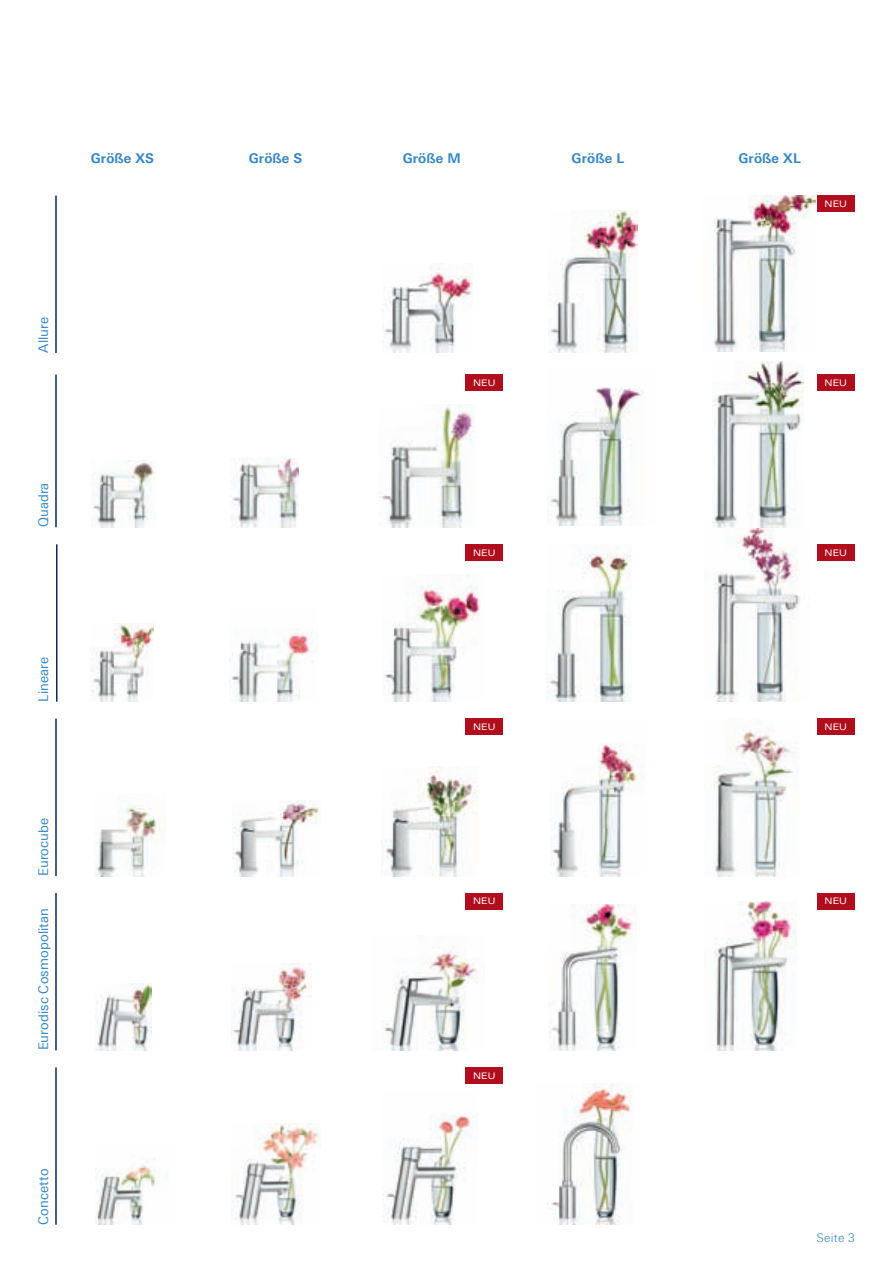
<style>
.page{position:relative;width:893px;height:1263px;background:#fff}
.page>*{position:absolute;margin:0;border:0;box-sizing:border-box;transform-origin:0 0}
.t1{font:13.5px "Linotype Univers 430";letter-spacing:.01em;color:#3786bf}
.t2{font:700 13.5px "Linotype Univers 630";letter-spacing:.01em;color:#3786bf}
.t3{font:300 12px "Linotype Univers 330";letter-spacing:.025em;color:#3786bf}
.t4{font:9px "Linotype Univers 440 Extended";letter-spacing:.01em;color:#fff}
</style>
<div class="page">
<img style="left:715px;top:901px;width:82px;height:149px">
<img style="left:232px;top:963px;width:80px;height:87px">
<img style="left:231px;top:1123px;width:90px;height:102px">
<img style="left:384px;top:950px;width:94px;height:100px">
<img style="left:382px;top:1115px;width:92px;height:110px">
<hr style="left:55px;top:196px;width:2px;height:157px;background:#0e2952">
<hr style="left:55px;top:1067px;width:2px;height:158px;background:#0e2952">
<hr style="left:55px;top:893px;width:2px;height:157px;background:#0e2952">
<div style="left:817px;top:196px;width:38px;height:16px;background:#b00d1d"></div>
<div style="left:465px;top:374px;width:38px;height:17px;background:#b00d1d"></div>
<div style="left:465px;top:893px;width:38px;height:16px;background:#b00d1d"></div>
<div style="left:465px;top:1067px;width:38px;height:17px;background:#b00d1d"></div>
<img style="left:714px;top:527px;width:86px;height:175px">
<img style="left:231px;top:629px;width:82px;height:73px">
<img style="left:384px;top:574px;width:96px;height:128px">
<hr style="left:56px;top:544px;width:2px;height:158px;background:#0e2952">
<div style="left:465px;top:544px;width:38px;height:17px;background:#b00d1d"></div>
<div style="left:817px;top:544px;width:38px;height:17px;background:#b00d1d"></div>
<img style="left:714px;top:729px;width:84px;height:147px">
<img style="left:232px;top:800px;width:88px;height:76px">
<img style="left:381px;top:767px;width:97px;height:109px">
<hr style="left:55px;top:719px;width:2px;height:157px;background:#0e2952">
<div style="left:465px;top:719px;width:38px;height:16px;background:#b00d1d"></div>
<div style="left:817px;top:719px;width:38px;height:16px;background:#b00d1d"></div>
<div style="left:817px;top:893px;width:38px;height:16px;background:#b00d1d"></div>
<img style="left:712px;top:361px;width:91px;height:166px">
<img style="left:230px;top:459px;width:69px;height:68px">
<img style="left:380px;top:405px;width:94px;height:122px">
<hr style="left:55px;top:374px;width:2px;height:153px;background:#0e2952">
<div style="left:817px;top:374px;width:38px;height:17px;background:#b00d1d"></div>
<img style="left:97px;top:984px;width:54px;height:66px">
<img style="left:96px;top:1158px;width:62px;height:67px">
<img style="left:90px;top:624px;width:63px;height:78px">
<img style="left:96px;top:805px;width:69px;height:71px">
<img style="left:93px;top:461px;width:63px;height:66px">
<img style="left:549px;top:905px;width:85px;height:145px">
<img style="left:547px;top:1083px;width:85px;height:142px">
<img style="left:547px;top:546px;width:84px;height:156px">
<img style="left:551px;top:744px;width:93px;height:132px">
<img style="left:548px;top:387px;width:95px;height:138px">
<img style="left:384px;top:264px;width:88px;height:89px">
<img style="left:548px;top:210px;width:89px;height:143px">
<img style="left:713px;top:196px;width:102px;height:155px">
<p class="t2" style="left:91px;top:150px;width:65px">Größe XS</p>
<p class="t2" style="left:249px;top:150px;width:55px">Größe S</p>
<p class="t2" style="left:403px;top:150px;width:60px">Größe M</p>
<p class="t2" style="left:571px;top:150px;width:54px">Größe L</p>
<p class="t2" style="left:738px;top:150px;width:64px">Größe XL</p>
<p class="t4" style="left:824px;top:198px;width:24px">NEU</p>
<p class="t1" style="left:35px;top:353px;width:37px;rotate:-90deg">Allure</p>
<p class="t1" style="left:35px;top:527px;width:46px;rotate:-90deg">Quadra</p>
<p class="t1" style="left:35px;top:702px;width:47px;rotate:-90deg">Lineare</p>
<p class="t1" style="left:35px;top:876px;width:60px;rotate:-90deg">Eurocube</p>
<p class="t1" style="left:35px;top:1050px;width:144px;rotate:-90deg">Eurodisc Cosmopolitan</p>
<p class="t1" style="left:35px;top:1225px;width:58px;rotate:-90deg">Concetto</p>
<p class="t4" style="left:473px;top:377px;width:24px">NEU</p>
<p class="t4" style="left:824px;top:377px;width:24px">NEU</p>
<p class="t4" style="left:473px;top:547px;width:24px">NEU</p>
<p class="t4" style="left:824px;top:547px;width:24px">NEU</p>
<p class="t4" style="left:473px;top:721px;width:24px">NEU</p>
<p class="t4" style="left:824px;top:721px;width:24px">NEU</p>
<p class="t4" style="left:473px;top:896px;width:24px">NEU</p>
<p class="t4" style="left:473px;top:1070px;width:24px">NEU</p>
<p class="t4" style="left:824px;top:896px;width:24px">NEU</p>
<p class="t3" style="left:816px;top:1230px;width:40px">Seite 3</p>
</div>
